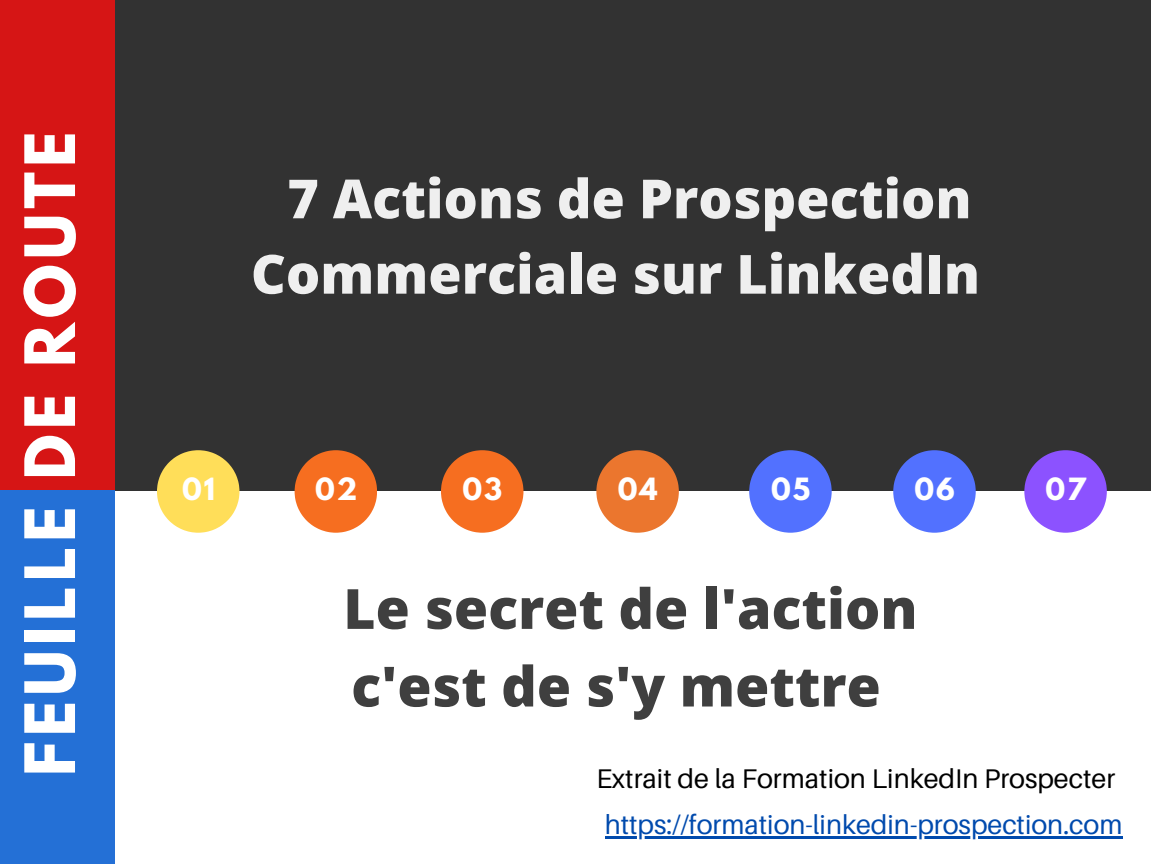
<style>
.page{position:relative;width:1152px;height:864px;background:#fff}
.page>*{position:absolute;margin:0;border:0;box-sizing:border-box;transform-origin:0 0}
.t1{font:700 61.5px "League Spartan";letter-spacing:.08em;color:#fff}
.t2{font:800 55.5px/77.7px "Open Sans";color:#222}
.t3{font:800 54px/75.3px "Open Sans";color:#fff;text-align:center}
.t4{font:700 27.15px "League Spartan";letter-spacing:.07em;color:#fff}
.t5{font:27px "Aileron";color:#004aad}
.t6{font:27px "Aileron";color:#000}
</style>
<div class="page">
<div style="left:85px;top:0;width:1066px;height:491px;background:#323232"></div>
<svg style="left:893px;top:450px;width:83px;height:83px"></svg>
<svg style="left:749px;top:450px;width:83px;height:83px"></svg>
<svg style="left:441px;top:450px;width:82px;height:83px"></svg>
<svg style="left:295px;top:450px;width:82px;height:83px"></svg>
<svg style="left:157px;top:450px;width:82px;height:83px"></svg>
<svg style="left:596px;top:450px;width:83px;height:83px"></svg>
<div style="left:0;top:489px;width:114px;height:375px;background:#2470d6"></div>
<svg style="left:1024px;top:450px;width:83px;height:83px"></svg>
<hr style="left:605px;top:836px;width:517px;height:3px;background:#004aad">
<div style="left:0;top:0;width:114px;height:489px;background:#d61515"></div>
<p class="t1" style="left:20px;top:776px;width:646px;rotate:-90deg">FEUILLE DE ROUTE</p>
<p class="t3" style="left:251px;top:160px;width:731px">7 Actions de Prospection<br>Commerciale sur LinkedIn</p>
<p class="t4" style="left:182px;top:476px;width:34px">01</p>
<p class="t4" style="left:315px;top:476px;width:44px">02</p>
<p class="t4" style="left:463px;top:476px;width:41px">03</p>
<p class="t4" style="left:618px;top:476px;width:41px">04</p>
<p class="t4" style="left:771px;top:476px;width:41px">05</p>
<p class="t4" style="left:915px;top:476px;width:42px">06</p>
<p class="t4" style="left:1046px;top:476px;width:42px">07</p>
<p class="t2" style="left:343px;top:569px;width:576px">Le secret de l'action c'est de s'y mettre</p>
<p class="t6" style="left:596px;top:762px;width:520px">Extrait de la Formation LinkedIn Prospecter</p>
<p class="t5" style="left:605px;top:808px;width:519px">https://formation-linkedin-prospection.com</p>
</div>
